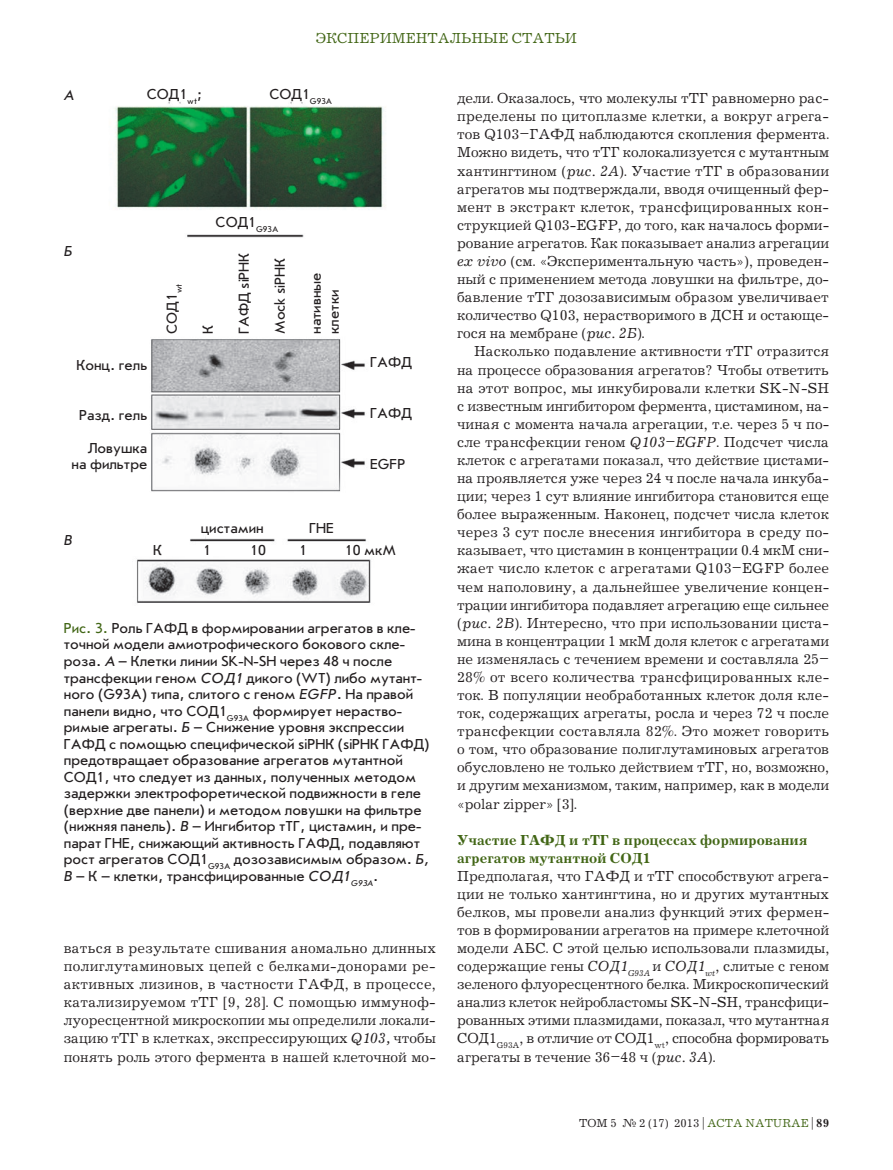
<style>
.page{position:relative;width:893px;height:1170px;background:#fff}
.page>*{position:absolute;margin:0;border:0;box-sizing:border-box;transform-origin:0 0}
.t1{font:15px/18px "Journal C";color:#231f20;text-align:justify}
.t2{font:15px/16.5px "Journal Sans C";color:#231f20}
.t3{font:700 15px/18px "Journal C";color:#426616}
.t4{font:15px "Journal C";color:#426616}
.t5{font:italic 15px "Journal Sans C";color:#231f20}
.t6{font:12px "Journal C";color:#231f20}
.s1{color:#426616}
.s2{font-style:italic}
.s3{font-weight:700}
</style>
<div class="page">
<img style="left:114px;top:102px;width:272px;height:501px">
<p class="t4" style="left:316px;top:31px;width:263px">ЭКСПЕРИМЕНТАЛЬНЫЕ СТАТЬИ</p>
<p class="t5" style="left:64px;top:87px;width:11px">А</p>
<p class="t2" style="left:147px;top:86px;width:57px">СОД1<sub>wt</sub>;</p>
<p class="t2" style="left:269px;top:86px;width:65px">СОД1<sub>G93A</sub></p>
<p class="t5" style="left:64px;top:244px;width:10px">Б</p>
<p class="t2" style="left:76px;top:357px;width:72px">Конц. гель</p>
<p class="t2" style="left:79px;top:407px;width:70px">Разд. гель</p>
<p class="t2" style="left:72px;top:440px;width:77px;text-align:right">Ловушка на фильтре</p>
<p class="t2" style="left:164px;top:334px;width:52px;rotate:-90deg">СОД1<sub>wt</sub></p>
<p class="t2" style="left:215px;top:214px;width:65px">СОД1<sub>G93A</sub></p>
<p class="t2" style="left:200px;top:334px;width:10px;rotate:-90deg">К</p>
<p class="t2" style="left:236px;top:334px;width:83px;rotate:-90deg">ГАФД siРНК</p>
<p class="t2" style="left:272px;top:334px;width:78px;rotate:-90deg">Mock siРНК</p>
<p class="t2" style="left:307px;top:334px;width:63px;line-height:18px;rotate:-90deg">нативные клетки</p>
<p class="t2" style="left:370px;top:354px;width:43px">ГАФД</p>
<p class="t2" style="left:370px;top:405px;width:43px">ГАФД</p>
<p class="t2" style="left:370px;top:456px;width:37px">EGFP</p>
<p class="t5" style="left:64px;top:532px;width:10px">В</p>
<p class="t2" style="left:201px;top:520px;width:64px">цистамин</p>
<p class="t2" style="left:309px;top:520px;width:26px">ГНЕ</p>
<p class="t2" style="left:153px;top:541px;width:10px">К</p>
<p class="t2" style="left:203px;top:541px;width:9px">1</p>
<p class="t2" style="left:250px;top:541px;width:17px">10</p>
<p class="t2" style="left:299px;top:541px;width:9px">1</p>
<p class="t2" style="left:345px;top:541px;width:53px">10 мкМ</p>
<p class="t2" style="left:64px;top:620px;width:367px"><span class="s1">Рис. 3.</span> Роль ГАФД в формировании агрегатов в кле&shy;точной модели амиотрофического бокового скле&shy;роза. <span class="s2">А</span> – Клетки линии SK-N-SH через 48 ч после трансфекции геном <span class="s2">СОД1</span> дикого (WT) либо мутант&shy;ного (G93A) типа, слитого с геном <span class="s2">EGFP</span>. На правой панели видно, что СОД1<sub>G93A</sub> формирует нераство&shy;римые агрегаты. <span class="s2">Б</span> – Снижение уровня экспрессии ГАФД с помощью специфической siРНК (siРНК ГАФД) предотвращает образование агрегатов мутантной СОД1, что следует из данных, полученных методом задержки электрофоретической подвижности в геле (верхние две панели) и методом ловушки на фильтре (нижняя панель). <span class="s2">В</span> – Ингибитор тТГ, цистамин, и пре&shy;парат ГНЕ, снижающий активность ГАФД, подавляют рост агрегатов СОД1<sub>G93A</sub> дозозависимым образом. <span class="s2">Б, В</span> – К – клетки, трансфицированные <span class="s2">СОД1</span><sub>G93A</sub>.</p>
<p class="t1" style="left:64px;top:939px;width:374px">ВАТЬСЯ В РЕЗУЛЬТАТЕ СШИВАНИЯ АНОМАЛЬНО ДЛИННЫХ ПОЛИГЛУТАМИНОВЫХ ЦЕПЕЙ С БЕЛКАМИ-ДОНОРАМИ РЕ-АКТИВНЫХ ЛИЗИНОВ, В ЧАСТНОСТИ ГАФД, В ПРОЦЕССЕ, КАТАЛИЗИРУЕМОМ ТТГ [9, 28]. С ПОМОЩЬЮ ИММУНОФ-ЛУОРЕСЦЕНТНОЙ МИКРОСКОПИИ МЫ ОПРЕДЕЛИЛИ ЛОКАЛИ-ЗАЦИЮ ТТГ В КЛЕТКАХ, ЭКСПРЕССИРУЮЩИХ <span class="s2">Q103,</span> ЧТОБЫ ПОНЯТЬ РОЛЬ ЭТОГО ФЕРМЕНТА В НАШЕЙ КЛЕТОЧНОЙ МО-</p>
<p class="t1" style="left:457px;top:90px;width:374px">ДЕЛИ. ОКАЗАЛОСЬ, ЧТО МОЛЕКУЛЫ ТТГ РАВНОМЕРНО РАС-ПРЕДЕЛЕНЫ ПО ЦИТОПЛАЗМЕ КЛЕТКИ, А ВОКРУГ АГРЕГА-ТОВ Q103–ГАФД НАБЛЮДАЮТСЯ СКОПЛЕНИЯ ФЕРМЕНТА.<br>МОЖНО ВИДЕТЬ, ЧТО ТТГ КОЛОКАЛИЗУЕТСЯ С МУТАНТНЫМ ХАНТИНГТИНОМ (<span class="s2">рис. 2А</span>). УЧАСТИЕ ТТГ В ОБРАЗОВАНИИ АГРЕГАТОВ МЫ ПОДТВЕРЖДАЛИ, ВВОДЯ ОЧИЩЕННЫЙ ФЕР-МЕНТ В ЭКСТРАКТ КЛЕТОК, ТРАНСФИЦИРОВАННЫХ КОН-СТРУКЦИЕЙ Q103-EGFP, ДО ТОГО, КАК НАЧАЛОСЬ ФОРМИ-РОВАНИЕ АГРЕГАТОВ. КАК ПОКАЗЫВАЕТ АНАЛИЗ АГРЕГАЦИИ <span class="s2">ex vivo</span> (СМ. «ЭКСПЕРИМЕНТАЛЬНУЮ ЧАСТЬ»), ПРОВЕДЕН-НЫЙ С ПРИМЕНЕНИЕМ МЕТОДА ЛОВУШКИ НА ФИЛЬТРЕ, ДО-БАВЛЕНИЕ ТТГ ДОЗОЗАВИСИМЫМ ОБРАЗОМ УВЕЛИЧИВАЕТ КОЛИЧЕСТВО Q103, НЕРАСТВОРИМОГО В ДСН И ОСТАЮЩЕ-ГОСЯ НА МЕМБРАНЕ (<span class="s2">рис. 2Б</span>).</p>
<p class="t1" style="left:457px;top:343px;width:374px;text-indent:17px">НАСКОЛЬКО ПОДАВЛЕНИЕ АКТИВНОСТИ ТТГ ОТРАЗИТСЯ НА ПРОЦЕССЕ ОБРАЗОВАНИЯ АГРЕГАТОВ? ЧТОБЫ ОТВЕТИТЬ НА ЭТОТ ВОПРОС, МЫ ИНКУБИРОВАЛИ КЛЕТКИ SK-N-SH С ИЗВЕСТНЫМ ИНГИБИТОРОМ ФЕРМЕНТА, ЦИСТАМИНОМ, НА-ЧИНАЯ С МОМЕНТА НАЧАЛА АГРЕГАЦИИ, Т.Е. ЧЕРЕЗ 5 Ч ПО-СЛЕ ТРАНСФЕКЦИИ ГЕНОМ <span class="s2">Q103–EGFP</span>. ПОДСЧЕТ ЧИСЛА КЛЕТОК С АГРЕГАТАМИ ПОКАЗАЛ, ЧТО ДЕЙСТВИЕ ЦИСТАМИ-НА ПРОЯВЛЯЕТСЯ УЖЕ ЧЕРЕЗ 24 Ч ПОСЛЕ НАЧАЛА ИНКУБА-ЦИИ; ЧЕРЕЗ 1 СУТ ВЛИЯНИЕ ИНГИБИТОРА СТАНОВИТСЯ ЕЩЕ БОЛЕЕ ВЫРАЖЕННЫМ. НАКОНЕЦ, ПОДСЧЕТ ЧИСЛА КЛЕТОК ЧЕРЕЗ 3 СУТ ПОСЛЕ ВНЕСЕНИЯ ИНГИБИТОРА В СРЕДУ ПО-КАЗЫВАЕТ, ЧТО ЦИСТАМИН В КОНЦЕНТРАЦИИ 0.4 МКМ СНИ-ЖАЕТ ЧИСЛО КЛЕТОК С АГРЕГАТАМИ Q103–EGFP БОЛЕЕ ЧЕМ НАПОЛОВИНУ, А ДАЛЬНЕЙШЕЕ УВЕЛИЧЕНИЕ КОНЦЕН-ТРАЦИИ ИНГИБИТОРА ПОДАВЛЯЕТ АГРЕГАЦИЮ ЕЩЕ СИЛЬНЕЕ (<span class="s2">рис. 2В</span>). ИНТЕРЕСНО, ЧТО ПРИ ИСПОЛЬЗОВАНИИ ЦИСТА-МИНА В КОНЦЕНТРАЦИИ 1 МКМ ДОЛЯ КЛЕТОК С АГРЕГАТАМИ НЕ ИЗМЕНЯЛАСЬ С ТЕЧЕНИЕМ ВРЕМЕНИ И СОСТАВЛЯЛА 25– 28% ОТ ВСЕГО КОЛИЧЕСТВА ТРАНСФИЦИРОВАННЫХ КЛЕ-ТОК. В ПОПУЛЯЦИИ НЕОБРАБОТАННЫХ КЛЕТОК ДОЛЯ КЛЕ-ТОК, СОДЕРЖАЩИХ АГРЕГАТЫ, РОСЛА И ЧЕРЕЗ 72 Ч ПОСЛЕ ТРАНСФЕКЦИИ СОСТАВЛЯЛА 82%. ЭТО МОЖЕТ ГОВОРИТЬ О ТОМ, ЧТО ОБРАЗОВАНИЕ ПОЛИГЛУТАМИНОВЫХ АГРЕГАТОВ ОБУСЛОВЛЕНО НЕ ТОЛЬКО ДЕЙСТВИЕМ ТТГ, НО, ВОЗМОЖНО, И ДРУГИМ МЕХАНИЗМОМ, ТАКИМ, НАПРИМЕР, КАК В МОДЕЛИ «POLAR ZIPPER» [3].</p>
<p class="t3" style="left:457px;top:831px;width:352px">Участие ГАФД и тТГ в процессах формирования агрегатов мутантной СОД1</p>
<p class="t1" style="left:457px;top:867px;width:374px">ПРЕДПОЛАГАЯ, ЧТО ГАФД И ТТГ СПОСОБСТВУЮТ АГРЕГА-ЦИИ НЕ ТОЛЬКО ХАНТИНГТИНА, НО И ДРУГИХ МУТАНТНЫХ БЕЛКОВ, МЫ ПРОВЕЛИ АНАЛИЗ ФУНКЦИЙ ЭТИХ ФЕРМЕН-ТОВ В ФОРМИРОВАНИИ АГРЕГАТОВ НА ПРИМЕРЕ КЛЕТОЧНОЙ МОДЕЛИ АБС. С ЭТОЙ ЦЕЛЬЮ ИСПОЛЬЗОВАЛИ ПЛАЗМИДЫ, СОДЕРЖАЩИЕ ГЕНЫ <span class="s2">СОД1</span><sub>G93A</sub> И <span class="s2">СОД1</span><sub>wt</sub>, СЛИТЫЕ С ГЕНОМ ЗЕЛЕНОГО ФЛУОРЕСЦЕНТНОГО БЕЛКА. МИКРОСКОПИЧЕСКИЙ АНАЛИЗ КЛЕТОК НЕЙРОБЛАСТОМЫ SK-N-SH, ТРАНСФИЦИ-РОВАННЫХ ЭТИМИ ПЛАЗМИДАМИ, ПОКАЗАЛ, ЧТО МУТАНТНАЯ СОД1<sub>G93A</sub>, В ОТЛИЧИЕ ОТ CОД1<sub>WT</sub>, СПОСОБНА ФОРМИРОВАТЬ АГРЕГАТЫ В ТЕЧЕНИЕ 36–48 Ч (<span class="s2">рис. 3А</span>).</p>
<p class="t6" style="left:579px;top:1116px;width:251px">ТОМ 5 № 2 (17) 2013 | <span class="s1">ACTA NATURAE</span> | <span class="s3">89</span></p>
</div>
